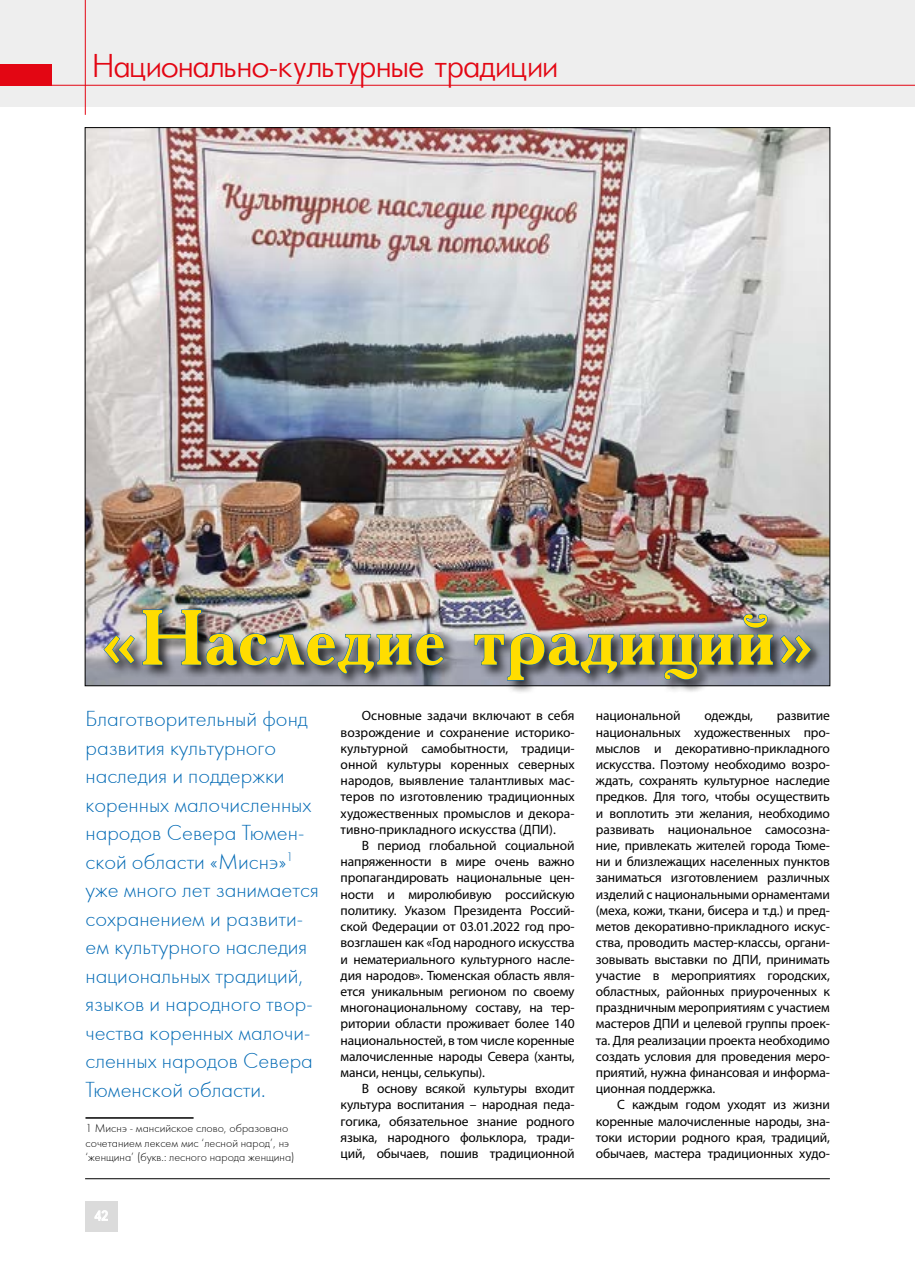
<style>
.page{position:relative;width:915px;height:1276px;background:#fff}
.page>*{position:absolute;margin:0;border:0;box-sizing:border-box;transform-origin:0 0}
.t1{font:700 78px "Academia";color:#fd0}
.t2{font:300 36px "Futura";color:#e30613}
.t3{font:22.5px/28.5px "Futura Light C";color:#0069b4}
.t4{font:13.5px/16.2px "Myriad Pro";letter-spacing:-.01em;color:#000;text-align:justify}
.t5{font:12px/14.4px "Futura Light C";color:#000}
</style>
<div class="page">
<hr style="left:85px;top:1178px;width:744px;height:1px;background:#000">
<hr style="left:914px;top:0;width:1px;height:106px;background:#000">
<div style="left:0;top:0;width:914px;height:106px;background:#eee"></div>
<div style="left:85px;top:1200px;width:32px;height:31px;background:#dbdbdb"></div>
<svg style="left:94px;top:1210px;width:14px;height:11px"></svg>
<hr style="left:0;top:85px;width:914px;height:1px;background:#e30613">
<div style="left:0;top:64px;width:51px;height:21px;background:#e30613"></div>
<hr style="left:85px;top:0;width:1px;height:115px;background:#e30613">
<img style="left:87px;top:129px;width:740px;height:555px">
<hr style="left:85px;top:1117px;width:108px;height:1px;background:#000">
<div style="left:101px;top:606px;width:723px;height:88px;background:#000;opacity:.75"></div>
<svg style="left:103px;top:634px;width:32px;height:30px"></svg>
<img style="left:142px;top:609px;width:302px;height:65px">
<img style="left:473px;top:613px;width:300px;height:68px">
<svg style="left:779px;top:634px;width:32px;height:30px"></svg>
<h2 class="t2" style="left:93px;top:46px;width:466px">Национально-культурные традиции</h2>
<h1 class="t1" style="left:99px;top:586px;width:719px">«Наследие традиций»</h1>
<p class="t3" style="left:85px;top:705px;width:235px">Благотворительный фонд развития культурного наследия и поддержки коренных малочисленных народов Севера Тюмен&shy;ской области «Миснэ»<sup>1 </sup>уже много лет занимается сохранением и развити&shy;ем культурного наследия национальных традиций, языков и народного твор&shy;чества коренных малочи&shy;сленных народов Севера<br>Тюменской области.</p>
<p class="t5" style="left:85px;top:1121px;width:210px">1 Миснэ - мансийское слово, образовано сочетанием лексем мис ‘лесной народ’, нэ ‘женщина’ (букв.: лесного народа женщина)</p>
<p class="t4" style="left:340px;top:707px;width:235px;text-indent:21px">Основные задачи включают в себя возрождение и сохранение историко&shy;культурной самобытности, традици&shy;онной культуры коренных северных народов, выявление талантливых мас&shy;теров по изготовлению традиционных художественных промыслов и декора&shy;тивно-прикладного искусства (ДПИ).</p>
<p class="t4" style="left:340px;top:837px;width:235px;text-indent:21px">В период глобальной социальной напряженности в мире очень важно пропагандировать национальные цен&shy;ности и миролюбивую российскую политику. Указом Президента Россий&shy;ской Федерации от 03.01.2022 год про&shy;возглашен как «Год народного искусства и нематериального культурного насле&shy;дия народов». Тюменская область явля&shy;ется уникальным регионом по своему многонациональному составу, на тер&shy;ритории области проживает более 140 национальностей, в том числе коренные малочисленные народы Севера (ханты, манси, ненцы, селькупы).</p>
<p class="t4" style="left:340px;top:1080px;width:235px;text-indent:21px">В основу всякой культуры входит культура воспитания – народная педа&shy;гогика, обязательное знание родного языка, народного фольклора, тради&shy;ций, обычаев, пошив традиционной</p>
<p class="t4" style="left:595px;top:707px;width:86px">национальной</p>
<p class="t4" style="left:704px;top:707px;width:50px">одежды,</p>
<p class="t4" style="left:595px;top:707px;width:235px;text-indent:181px">развитие национальных художественных про&shy;мыслов и декоративно-прикладного искусства. Поэтому необходимо возро&shy;ждать, сохранять культурное наследие предков. Для того, чтобы осуществить и воплотить эти желания, необходимо развивать национальное самосозна&shy;ние, привлекать жителей города Тюме&shy;ни и близлежащих населенных пунктов заниматься изготовлением различных изделий с национальными орнаментами (меха, кожи, ткани, бисера и т.д.) и пред&shy;метов декоративно-прикладного искус&shy;ства, проводить мастер-классы, органи&shy;зовывать выставки по ДПИ, принимать участие в мероприятиях городских, областных, районных приуроченных к праздничным мероприятиям с участием мастеров ДПИ и целевой группы проек&shy;та. Для реализации проекта необходимо создать условия для проведения меро&shy;приятий, нужна финансовая и информа&shy;ционная поддержка.</p>
<p class="t4" style="left:595px;top:1096px;width:235px;text-indent:21px">С каждым годом уходят из жизни коренные малочисленные народы, зна&shy;токи истории родного края, традиций, обычаев, мастера традиционных худо-</p>
</div>
